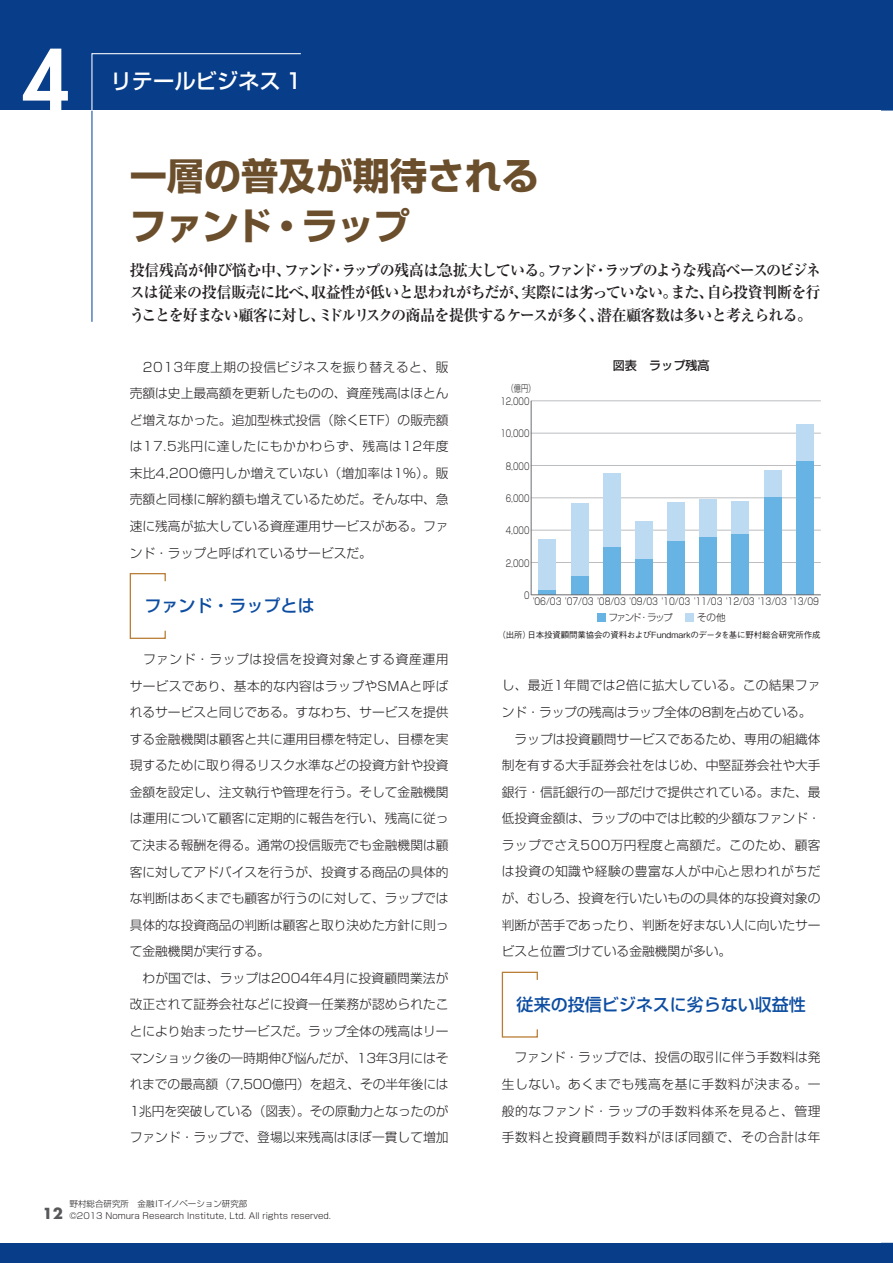
<style>
.page{position:relative;width:893px;height:1263px;background:#083e89}
.page>*{position:absolute;margin:0;border:0;box-sizing:border-box;transform-origin:0 0}
.t1{font:800 81.9px "Futura";color:#fff}
.t2{font:700 37.2px/49.9px "Shin Go Pro";color:#6b4e2b}
.t3{font:500 21.3px "Shin Go Pro";color:#fff}
.t4{font:500 16.95px "Shin Go Pro";color:#0d4da1}
.t5{font:700 15.75px/22.4px "Ryumin Pro";letter-spacing:-.06em;color:#231f20;text-align:justify;scale:.96 1}
.t6{font:300 12.75px/26.5px "Shin Go Pro";color:#231f20;text-align:justify}
.t7{font:500 12.15px "Shin Go Pro";color:#231f20}
.t8{font:300 9.6px/16px "Shin Go Pro";color:#231f20;scale:.8 1}
.t9{font:300 9.6px/12.8px "Shin Go Pro";color:#231f20;scale:.75 1}
.t10{font:300 9.6px "Shin Go Pro";color:#231f20}
.t11{font:300 8.55px/12.8px "Shin Go Pro";color:#231f20}
.t12{font:500 8.55px "Gothic BBB Pro";letter-spacing:-.02em;color:#231f20}
.s1{font-family:"Futura";font-weight:700;font-size:14.85px;color:#57585a}
</style>
<div class="page">
<div style="left:0;top:111px;width:880px;height:1132px;background:#fff"></div>
<div style="left:880px;top:111px;width:13px;height:1132px;background:#fff"></div>
<hr style="left:91px;top:111px;width:1px;height:211px;background:#0d4da1">
<svg style="left:129px;top:573px;width:37px;height:66px"></svg>
<svg style="left:501px;top:971px;width:37px;height:67px"></svg>
<svg style="left:91px;top:53px;width:211px;height:59px"></svg>
<hr style="left:531px;top:400px;width:290px;height:1px;background:#bcbdc0">
<hr style="left:531px;top:433px;width:290px;height:1px;background:#bcbdc0">
<hr style="left:531px;top:497px;width:290px;height:1px;background:#bcbdc0">
<hr style="left:531px;top:465px;width:290px;height:1px;background:#bcbdc0">
<hr style="left:531px;top:530px;width:290px;height:1px;background:#bcbdc0">
<hr style="left:531px;top:562px;width:290px;height:1px;background:#bcbdc0">
<hr style="left:531px;top:401px;width:1px;height:194px;background:#6c6d70">
<div style="left:539px;top:590px;width:17px;height:5px;background:#67b3e3"></div>
<div style="left:539px;top:539px;width:17px;height:51px;background:#bcdaf2"></div>
<div style="left:571px;top:575px;width:17px;height:20px;background:#67b3e3"></div>
<div style="left:571px;top:503px;width:17px;height:72px;background:#bcdaf2"></div>
<div style="left:603px;top:547px;width:17px;height:48px;background:#67b3e3"></div>
<div style="left:603px;top:474px;width:17px;height:73px;background:#bcdaf2"></div>
<div style="left:635px;top:558px;width:17px;height:37px;background:#67b3e3"></div>
<div style="left:635px;top:521px;width:17px;height:37px;background:#bcdaf2"></div>
<div style="left:668px;top:541px;width:17px;height:54px;background:#67b3e3"></div>
<div style="left:668px;top:503px;width:17px;height:38px;background:#bcdaf2"></div>
<div style="left:700px;top:537px;width:17px;height:58px;background:#67b3e3"></div>
<div style="left:700px;top:499px;width:17px;height:38px;background:#bcdaf2"></div>
<div style="left:732px;top:534px;width:17px;height:61px;background:#67b3e3"></div>
<div style="left:732px;top:501px;width:17px;height:33px;background:#bcdaf2"></div>
<div style="left:764px;top:497px;width:17px;height:98px;background:#67b3e3"></div>
<div style="left:764px;top:471px;width:17px;height:26px;background:#bcdaf2"></div>
<div style="left:796px;top:460px;width:17px;height:135px;background:#67b3e3"></div>
<div style="left:796px;top:424px;width:17px;height:36px;background:#bcdaf2"></div>
<hr style="left:531px;top:594px;width:290px;height:1px;background:#6c6d70">
<div style="left:597px;top:613px;width:8px;height:9px;background:#67b3e3"></div>
<div style="left:685px;top:613px;width:9px;height:9px;background:#bcdaf2"></div>
<h1 class="t1" style="left:23px;top:27px;width:49px">4</h1>
<h3 class="t3" style="left:111px;top:63px;width:193px">リテールビジネス 1</h3>
<h2 class="t2" style="left:130px;top:147px;width:411px">一層の普及が期待されるファンド・ラップ</h2>
<p class="t5" style="left:130px;top:258px;width:721px">投信残高が伸び悩む中、ファンド・ラップの残高は急拡大している。ファンド・ラップのような残高ベースのビジネスは従来の投信販売に比べ、収益性が低いと思われがちだが、実際には劣っていない。また、自ら投資判断を行うことを好まない顧客に対し、ミドルリスクの商品を提供するケースが多く、潜在顧客数は多いと考えられる。</p>
<p class="t6" style="left:130px;top:352px;width:320px">　2013年度上期の投信ビジネスを振り替えると、販売額は史上最高額を更新したものの、資産残高はほとんど増えなかった。追加型株式投信（除くETF）の販売額は17.5兆円に達したにもかかわらず、残高は12年度末比4,200億円しか増えていない（増加率は1%）。販売額と同様に解約額も増えているためだ。そんな中、急速に残高が拡大している資産運用サービスがある。ファンド・ラップと呼ばれているサービスだ。</p>
<h3 class="t4" style="left:145px;top:592px;width:172px">ファンド・ラップとは</h3>
<p class="t6" style="left:130px;top:644px;width:321px;text-align:left">　ファンド・ラップは投信を投資対象とする資産運用サービスであり、基本的な内容はラップやSMAと呼ばれるサービスと同じである。すなわち、サービスを提供する金融機関は顧客と共に運用目標を特定し、目標を実現するために取り得るリスク水準などの投資方針や投資金額を設定し、注文執行や管理を行う。そして金融機関は運用について顧客に定期的に報告を行い、残高に従って決まる報酬を得る。通常の投信販売でも金融機関は顧客に対してアドバイスを行うが、投資する商品の具体的な判断はあくまでも顧客が行うのに対して、ラップでは具体的な投資商品の判断は顧客と取り決めた方針に則って金融機関が実行する。<br>　わが国では、ラップは2004年4月に投資顧問業法が改正されて証券会社などに投資一任業務が認められたことにより始まったサービスだ。ラップ全体の残高はリーマンショック後の一時期伸び悩んだが、13年3月にはそれまでの最高額（7,500億円）を超え、その半年後には<br>1兆円を突破している（図表）。その原動力となったのがファンド・ラップで、登場以来残高はほぼ一貫して増加</p>
<p class="t7" style="left:613px;top:356px;width:98px">図表　ラップ残高</p>
<p class="t9" style="left:500px;top:381px;width:48px;text-indent:6px">（億円）<br>12,000</p>
<p class="t9" style="left:500px;top:426px;width:40px">10,000</p>
<p class="t9" style="left:506px;top:459px;width:33px">8,000</p>
<p class="t9" style="left:506px;top:491px;width:33px">6,000</p>
<p class="t9" style="left:506px;top:523px;width:33px">4,000</p>
<p class="t9" style="left:506px;top:555px;width:33px">2,000</p>
<p class="t9" style="left:524px;top:588px;width:9px">0</p>
<p class="t8" style="left:608px;top:592px;width:265px;text-indent:-75px">'06/03 '07/03 '08/03 '09/03 '10/03 '11/03 '12/03 '13/03 '13/09ファンド・ラップ</p>
<p class="t10" style="left:697px;top:609px;width:30px">その他</p>
<p class="t12" style="left:497px;top:628px;width:325px">（出所）日本投資顧問業協会の資料およびFundmarkのデータを基に野村総合研究所作成</p>
<p class="t6" style="left:502px;top:671px;width:320px;text-align:left">し、最近1年間では2倍に拡大している。この結果ファンド・ラップの残高はラップ全体の8割を占めている。　ラップは投資顧問サービスであるため、専用の組織体制を有する大手証券会社をはじめ、中堅証券会社や大手銀行・信託銀行の一部だけで提供されている。また、最低投資金額は、ラップの中では比較的少額なファンド・ラップでさえ500万円程度と高額だ。このため、顧客は投資の知識や経験の豊富な人が中心と思われがちだが、むしろ、投資を行いたいものの具体的な投資対象の判断が苦手であったり、判断を好まない人に向いたサービスと位置づけている金融機関が多い。</p>
<h3 class="t4" style="left:517px;top:991px;width:291px">従来の投信ビジネスに劣らない収益性</h3>
<p class="t6" style="left:502px;top:1043px;width:320px">　ファンド・ラップでは、投信の取引に伴う手数料は発生しない。あくまでも残高を基に手数料が決まる。一般的なファンド・ラップの手数料体系を見ると、管理手数料と投資顧問手数料がほぼ同額で、その合計は年</p>
<p class="t11" style="left:43px;top:1196px;width:290px;text-indent:27px">野村総合研究所　金融ITイノベーション研究部<br><span class="s1">12</span> ©2013 Nomura Research Institute, Ltd. All rights reserved.</p>
</div>
